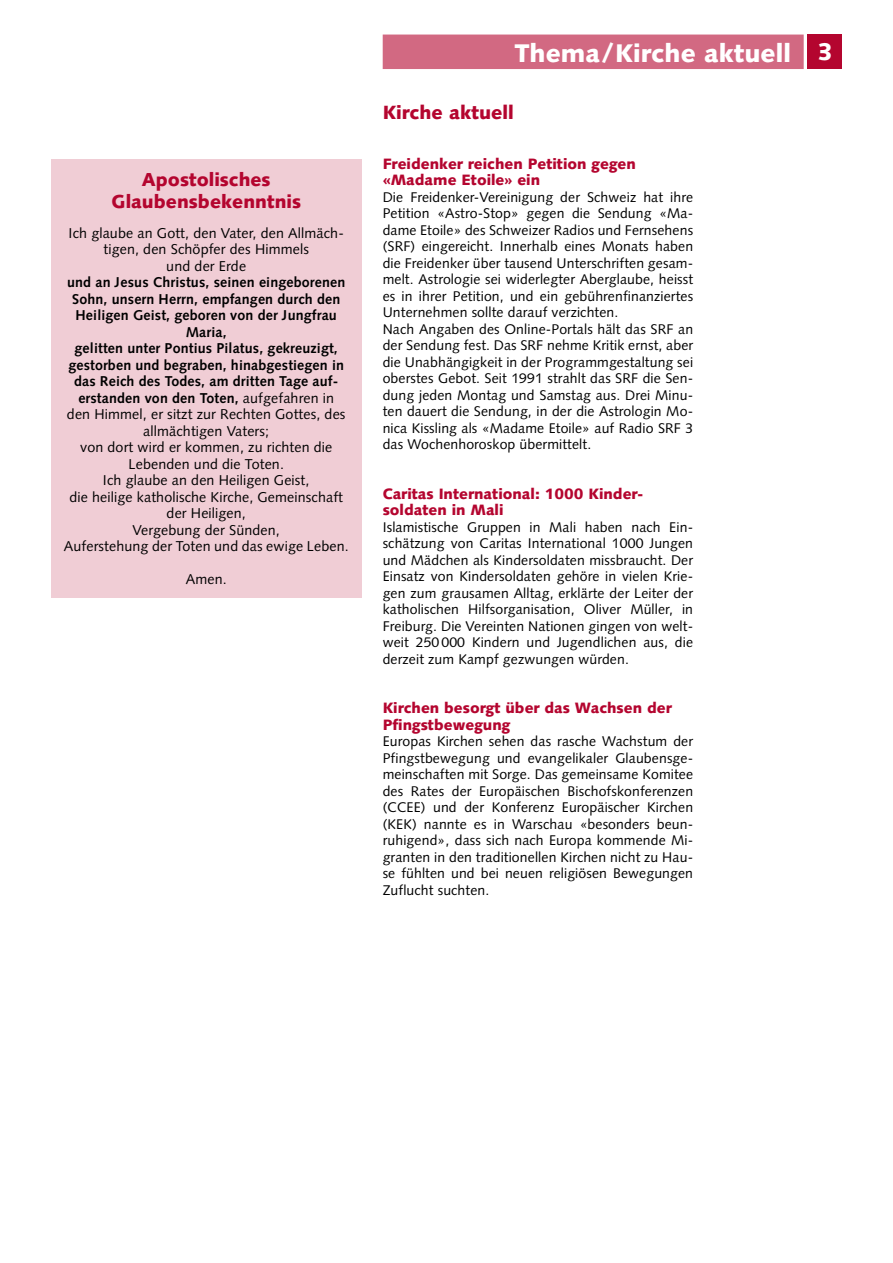
<style>
.page{position:relative;width:893px;height:1263px;background:#fff}
.page>*{position:absolute;margin:0;border:0;box-sizing:border-box;transform-origin:0 0}
.t1{font:900 25.5px "Syntax";color:#fff}
.t2{font:900 19.2px "Syntax";color:#b4052f}
.t3{font:900 18.75px/22.5px "Syntax";color:#b4052f;text-align:center}
.t4{font:900 15px/16.5px "Syntax";color:#b4052f}
.t5{font:14.25px/16.5px "Syntax";letter-spacing:.01em;color:#000;text-align:center}
.t6{font:14.1px/16.5px "Syntax";letter-spacing:.01em;color:#000}
.s1{font-weight:700}
.s2{font-size:24px}
</style>
<div class="page">
<div style="left:808px;top:35px;width:34px;height:34px;background:#b4052f"></div>
<div style="left:383px;top:35px;width:421px;height:34px;background:#d26982"></div>
<div style="left:51px;top:159px;width:310px;height:439px;background:#f0cdd5"></div>
<h3 class="t3" style="left:111px;top:168px;width:191px">Apostolisches<br>Glaubensbekenntnis</h3>
<p class="t5" style="left:69px;top:224px;width:275px">Ich glaube an Gott, den Vater, den Allmäch&shy;tigen, den Schöpfer des Himmels<br>und der Erde</p>
<p class="t5" style="left:64px;top:274px;width:286px"><span class="s1">und an Jesus Christus, seinen eingeborenen Sohn, unsern Herrn, empfangen durch den Heiligen Geist, geboren von der Jungfrau Maria,<br>gelitten unter Pontius Pilatus, gekreuzigt, gestorben und begraben, hinabgestiegen in das Reich des Todes, am dritten Tage auf&shy;erstanden von den Toten,</span> aufgefahren in<br>den Himmel, er sitzt zur Rechten Gottes, des allmächtigen Vaters;<br>von dort wird er kommen, zu richten die Lebenden und die Toten.<br>Ich glaube an den Heiligen Geist,<br>die heilige katholische Kirche, Gemeinschaft der Heiligen,<br>Vergebung der Sünden,<br>Auferstehung der Toten und das ewige Leben.</p>
<p class="t5" style="left:186px;top:571px;width:42px">Amen.</p>
<h1 class="t1" style="left:515px;top:38px;width:320px">Thema/Kirche aktuell <span class="s2">3</span></h1>
<h2 class="t2" style="left:383px;top:101px;width:133px">Kirche aktuell</h2>
<p class="t4" style="left:383px;top:155px;width:255px">Freidenker reichen Petition gegen «Madame Etoile» ein</p>
<p class="t6" style="left:383px;top:188px;width:312px">Die Freidenker-Vereinigung der Schweiz hat ihre Petition «Astro-Stop» gegen die Sendung «Ma&shy;dame Etoile» des Schweizer Radios und Fernsehens (SRF) eingereicht. Innerhalb eines Monats haben die Freidenker über tausend Unterschriften gesam&shy;melt. Astrologie sei widerlegter Aberglaube, heisst es in ihrer Petition, und ein gebührenfinanziertes Unternehmen sollte darauf verzichten.<br>Nach Angaben des Online-Portals hält das SRF an der Sendung fest. Das SRF nehme Kritik ernst, aber die Unabhängigkeit in der Programmgestaltung sei oberstes Gebot. Seit 1991 strahlt das SRF die Sen&shy;dung jeden Montag und Samstag aus. Drei Minu&shy;ten dauert die Sendung, in der die Astrologin Mo&shy;nica Kissling als «Madame Etoile» auf Radio SRF 3 das Wochenhoroskop übermittelt.</p>
<p class="t4" style="left:383px;top:485px;width:262px">Caritas International: 1000 Kinder&shy;soldaten in Mali</p>
<p class="t6" style="left:383px;top:518px;width:312px;text-align:justify">Islamistische Gruppen in Mali haben nach Ein&shy;schätzung von Caritas International 1000 Jungen und Mädchen als Kindersoldaten missbraucht. Der Einsatz von Kindersoldaten gehöre in vielen Krie&shy;gen zum grausamen Alltag, erklärte der Leiter der katholischen Hilfsorganisation, Oliver Müller, in Freiburg. Die Vereinten Nationen gingen von welt&shy;weit 250 000 Kindern und Jugendlichen aus, die derzeit zum Kampf gezwungen würden.</p>
<p class="t4" style="left:383px;top:700px;width:291px">Kirchen besorgt über das Wachsen der<br>Pfingstbewegung</p>
<p class="t6" style="left:383px;top:733px;width:312px">Europas Kirchen sehen das rasche Wachstum der Pfingstbewegung und evangelikaler Glaubensge&shy;meinschaften mit Sorge. Das gemeinsame Komitee des Rates der Europäischen Bischofskonferenzen (CCEE) und der Konferenz Europäischer Kirchen (KEK) nannte es in Warschau «besonders beun&shy;ruhigend», dass sich nach Europa kommende Mi&shy;granten in den traditionellen Kirchen nicht zu Hau&shy;se fühlten und bei neuen religiösen Bewegungen Zuflucht suchten.</p>
</div>
